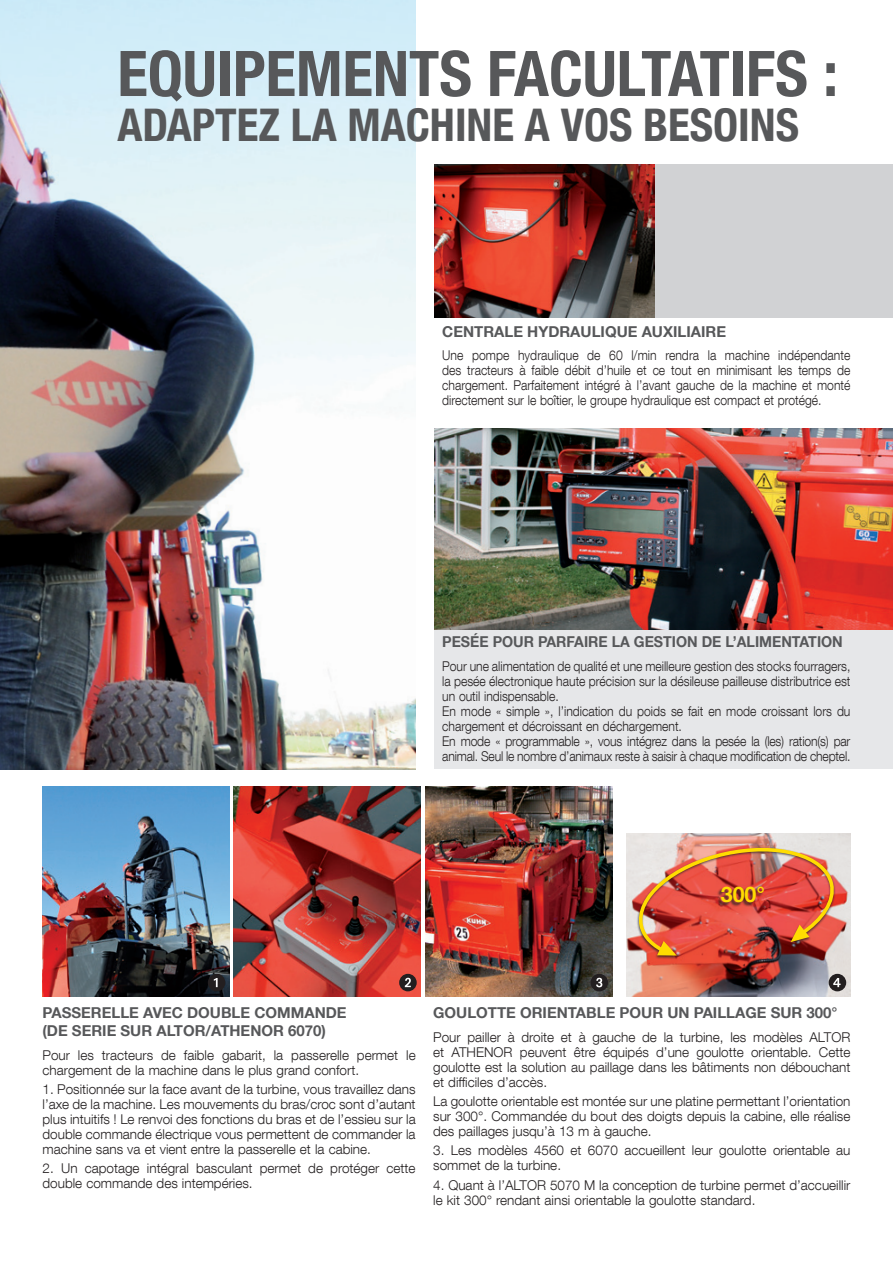
<style>
.page{position:relative;width:893px;height:1263px;background:#fff}
.page>*{position:absolute;margin:0;border:0;box-sizing:border-box;transform-origin:0 0}
.t1{font:700 condensed 63px "Helvetica Neue LT Com";color:#57585a}
.t2{font:700 condensed 45px "Helvetica Neue LT Com";color:#57585a}
.t3{font:700 21.45px "Helvetica Neue LT Com";color:#ffdc01}
.t4{font:700 15px/18px "Helvetica Neue LT Com";color:#57585a}
.t5{font:700 15px "Helvetica Neue LT Com";color:#57585a;scale:.95 1}
.t6{font:300 13.5px/15px "Helvetica Neue LT Com";color:#231f20}
.t7{font:300 13.5px/15px "Helvetica Neue LT Com";color:#231f20;scale:.9 1}
</style>
<div class="page">
<img style="left:425px;top:787px;width:187px;height:210px">
<img style="left:43px;top:787px;width:187px;height:210px">
<img style="left:234px;top:787px;width:187px;height:210px">
<img style="left:0;top:0;width:416px;height:769px">
<div style="left:435px;top:460px;width:458px;height:309px;background:#e6e7e9"></div>
<div style="left:435px;top:164px;width:458px;height:153px;background:#d1d2d4"></div>
<div style="left:208px;top:974px;width:17px;height:17px;background:#231f20;border-radius:50%"></div>
<svg style="left:214px;top:978px;width:4px;height:9px"></svg>
<div style="left:399px;top:974px;width:18px;height:17px;background:#231f20;border-radius:50%"></div>
<svg style="left:405px;top:978px;width:6px;height:9px"></svg>
<div style="left:590px;top:974px;width:18px;height:17px;background:#231f20;border-radius:50%"></div>
<svg style="left:596px;top:978px;width:6px;height:9px"></svg>
<img style="left:627px;top:833px;width:223px;height:164px">
<div style="left:636px;top:847px;width:200px;height:112px;background:#231f20;opacity:.75"></div>
<img style="left:635px;top:842px;width:200px;height:115px">
<div style="left:829px;top:974px;width:17px;height:17px;background:#231f20;border-radius:50%"></div>
<svg style="left:833px;top:978px;width:8px;height:9px"></svg>
<img style="left:435px;top:164px;width:220px;height:153px">
<img style="left:435px;top:428px;width:458px;height:202px">
<h1 class="t1" style="left:117px;top:36px;width:722px">EQUIPEMENTS FACULTATIFS :</h1>
<h2 class="t2" style="left:117px;top:98px;width:683px">ADAPTEZ LA MACHINE A VOS BESOINS</h2>
<p class="t4" style="left:442px;top:322px;width:285px">CENTRALE HYDRAULIQUE AUXILIAIRE</p>
<p class="t7" style="left:442px;top:348px;width:455px;text-align:justify">Une pompe hydraulique de 60 l/min rendra la machine indépendante des tracteurs à faible débit d’huile et ce tout en minimisant les temps de chargement. Parfaitement intégré à l’avant gauche de la machine et monté directement sur le boîtier, le groupe hydraulique est compact et protégé.</p>
<p class="t5" style="left:442px;top:632px;width:423px">PESÉE POUR PARFAIRE LA GESTION DE L’ALIMENTATION</p>
<p class="t7" style="left:442px;top:658px;width:455px">Pour une alimentation de qualité et une meilleure gestion des stocks fourragers, la pesée électronique haute précision sur la désileuse pailleuse distributrice est un outil indispensable.<br>En mode « simple », l’indication du poids se fait en mode croissant lors du chargement et décroissant en déchargement.<br>En mode « programmable », vous intégrez dans la pesée la (les) ration(s) par animal. Seul le nombre d’animaux reste à saisir à chaque modification de cheptel.</p>
<h3 class="t3" style="left:721px;top:881px;width:46px">300°</h3>
<p class="t4" style="left:43px;top:1004px;width:306px">PASSERELLE AVEC DOUBLE COMMANDE (DE SERIE SUR ALTOR/ATHENOR 6070)</p>
<p class="t6" style="left:43px;top:1047px;width:375px">Pour les tracteurs de faible gabarit, la passerelle permet le chargement de la machine dans le plus grand confort.</p>
<p class="t6" style="left:43px;top:1081px;width:375px;text-align:justify">1. Positionnée sur la face avant de la turbine, vous travaillez dans l’axe de la machine. Les mouvements du bras/croc sont d’autant plus intuitifs ! Le renvoi des fonctions du bras et de l’essieu sur la double commande électrique vous permettent de commander la machine sans va et vient entre la passerelle et la cabine.</p>
<p class="t6" style="left:43px;top:1161px;width:375px">2. Un capotage intégral basculant permet de protéger cette double commande des intempéries.</p>
<p class="t4" style="left:433px;top:1004px;width:406px">GOULOTTE ORIENTABLE POUR UN PAILLAGE SUR 300°</p>
<p class="t6" style="left:433px;top:1029px;width:419px;text-align:justify">Pour pailler à droite et à gauche de la turbine, les modèles ALTOR et ATHENOR peuvent être équipés d’une goulotte orientable. Cette goulotte est la solution au paillage dans les bâtiments non débouchant et difficiles d’accès.</p>
<p class="t6" style="left:433px;top:1093px;width:419px;text-align:justify">La goulotte orientable est montée sur une platine permettant l’orientation sur 300°. Commandée du bout des doigts depuis la cabine, elle réalise des paillages jusqu’à 13 m à gauche.</p>
<p class="t6" style="left:433px;top:1143px;width:419px">3. Les modèles 4560 et 6070 accueillent leur goulotte orientable au sommet de la turbine.</p>
<p class="t6" style="left:433px;top:1177px;width:419px">4. Quant à l’ALTOR 5070 M la conception de turbine permet d’accueillir le kit 300° rendant ainsi orientable la goulotte standard.</p>
</div>
